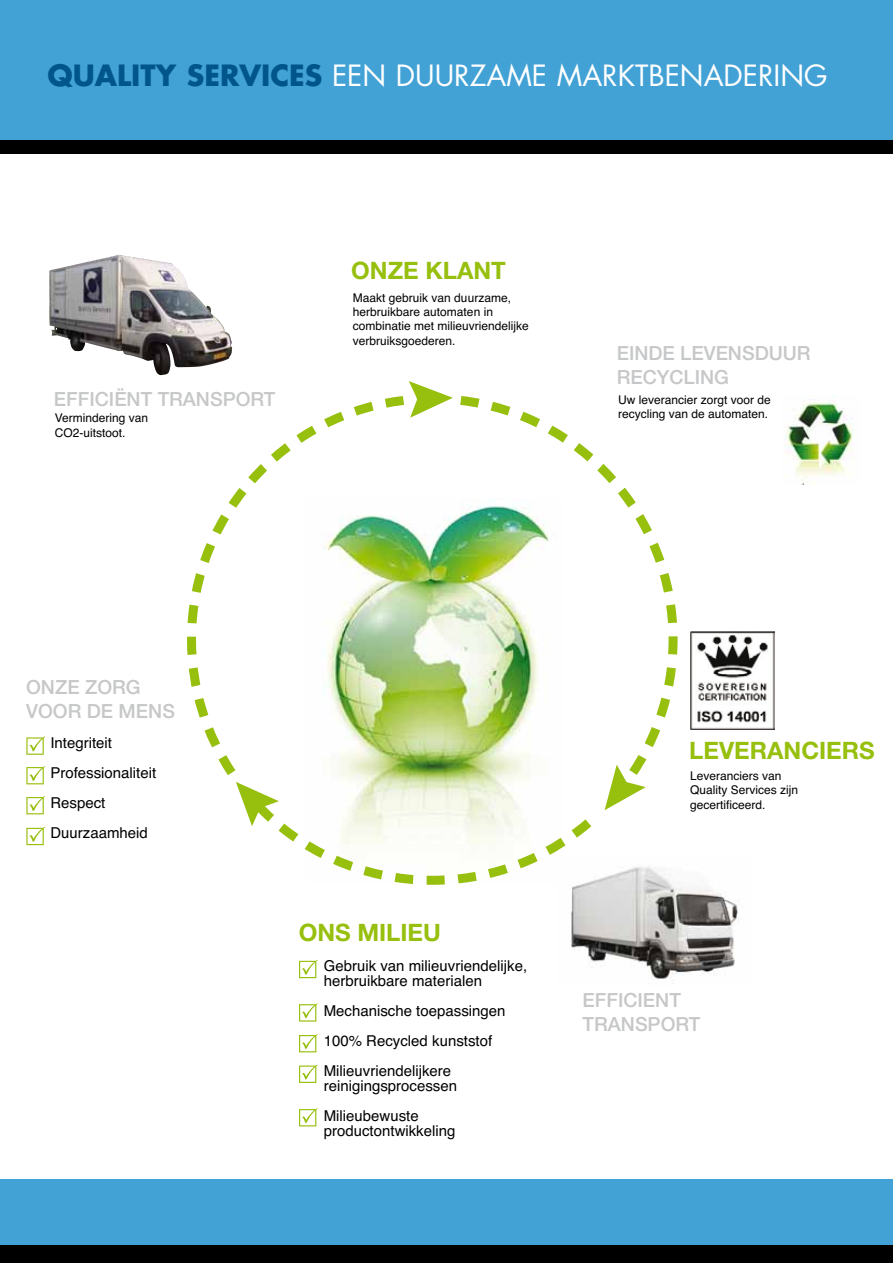
<style>
.page{position:relative;width:893px;height:1263px;background:#fff}
.page>*{position:absolute;margin:0;border:0;box-sizing:border-box;transform-origin:0 0}
.t1{font:28.5px "Futura";color:#fff}
.t2{font:700 24px "Helvetica Neue";color:#97bf0d}
.t3{font:500 19.5px/24px "Helvetica Neue";color:#c6c7c8}
.t4{font:15px/30px "Helvetica";color:#000}
.t5{font:12px/14.4px "Helvetica";color:#000}
.s1{font-weight:700;color:#00568a}
</style>
<div class="page">
<div style="left:0;top:0;width:893px;height:147px;background:#42a1d5"></div>
<div style="left:0;top:140px;width:893px;height:14px;background:#000"></div>
<div style="left:0;top:1179px;width:893px;height:84px;background:#42a1d5"></div>
<div style="left:0;top:1246px;width:893px;height:17px;background:#000"></div>
<img style="left:433px;top:516px;width:18px;height:249px">
<svg style="left:26px;top:736px;width:19px;height:19px"></svg>
<svg style="left:26px;top:766px;width:19px;height:18px"></svg>
<svg style="left:26px;top:796px;width:19px;height:18px"></svg>
<svg style="left:26px;top:827px;width:19px;height:18px"></svg>
<svg style="left:299px;top:960px;width:19px;height:18px"></svg>
<svg style="left:299px;top:1003px;width:19px;height:18px"></svg>
<svg style="left:299px;top:1034px;width:19px;height:18px"></svg>
<svg style="left:299px;top:1064px;width:19px;height:19px"></svg>
<svg style="left:299px;top:1108px;width:19px;height:18px"></svg>
<svg style="left:187px;top:396px;width:246px;height:379px"></svg>
<svg style="left:409px;top:381px;width:42px;height:37px"></svg>
<svg style="left:451px;top:396px;width:227px;height:369px"></svg>
<svg style="left:236px;top:765px;width:410px;height:120px"></svg>
<img style="left:785px;top:399px;width:69px;height:85px">
<img style="left:690px;top:631px;width:85px;height:98px">
<img style="left:557px;top:856px;width:181px;height:128px">
<img style="left:49px;top:255px;width:117px;height:120px">
<h1 class="t1" style="left:47px;top:56px;width:782px"><span class="s1">QUALITY SERVICES</span> EEN DUURZAME MARKTBENADERING</h1>
<h3 class="t3" style="left:54px;top:387px;width:223px">EFFICIËNT TRANSPORT</h3>
<p class="t5" style="left:55px;top:410px;width:95px">Vermindering van<br>CO2-uitstoot.</p>
<h2 class="t2" style="left:351px;top:256px;width:156px">ONZE KLANT</h2>
<p class="t5" style="left:353px;top:290px;width:178px">Maakt gebruik van duurzame, herbruikbare automaten in combinatie met milieuvriendelijke verbruiksgoederen.</p>
<h3 class="t3" style="left:617px;top:341px;width:195px">EINDE LEVENSDUUR<br>RECYCLING</h3>
<p class="t5" style="left:618px;top:392px;width:154px">Uw leverancier zorgt voor de recycling van de automaten.</p>
<h3 class="t3" style="left:26px;top:675px;width:150px">ONZE ZORG<br>VOOR DE MENS</h3>
<p class="t4" style="left:50px;top:727px;width:107px">Integriteit<br>Professionaliteit<br>Respect<br>Duurzaamheid</p>
<h2 class="t2" style="left:299px;top:918px;width:144px">ONS MILIEU</h2>
<p class="t4" style="left:324px;top:958px;width:205px;line-height:15px">Gebruik van milieuvriendelijke, herbruikbare materialen</p>
<p class="t4" style="left:324px;top:995px;width:183px">Mechanische toepassingen<br>100% Recycled kunststof<br>Milieuvriendelijkere</p>
<p class="t4" style="left:324px;top:1070px;width:135px">reinigingsprocessen<br>Milieubewuste</p>
<p class="t4" style="left:324px;top:1115px;width:133px">productontwikkeling</p>
<h2 class="t2" style="left:689px;top:736px;width:187px">LEVERANCIERS</h2>
<p class="t5" style="left:690px;top:768px;width:110px">Leveranciers van<br>Quality Services zijn gecertificeerd.</p>
<h3 class="t3" style="left:583px;top:988px;width:119px">EFFICIENT<br>TRANSPORT</h3>
</div>
